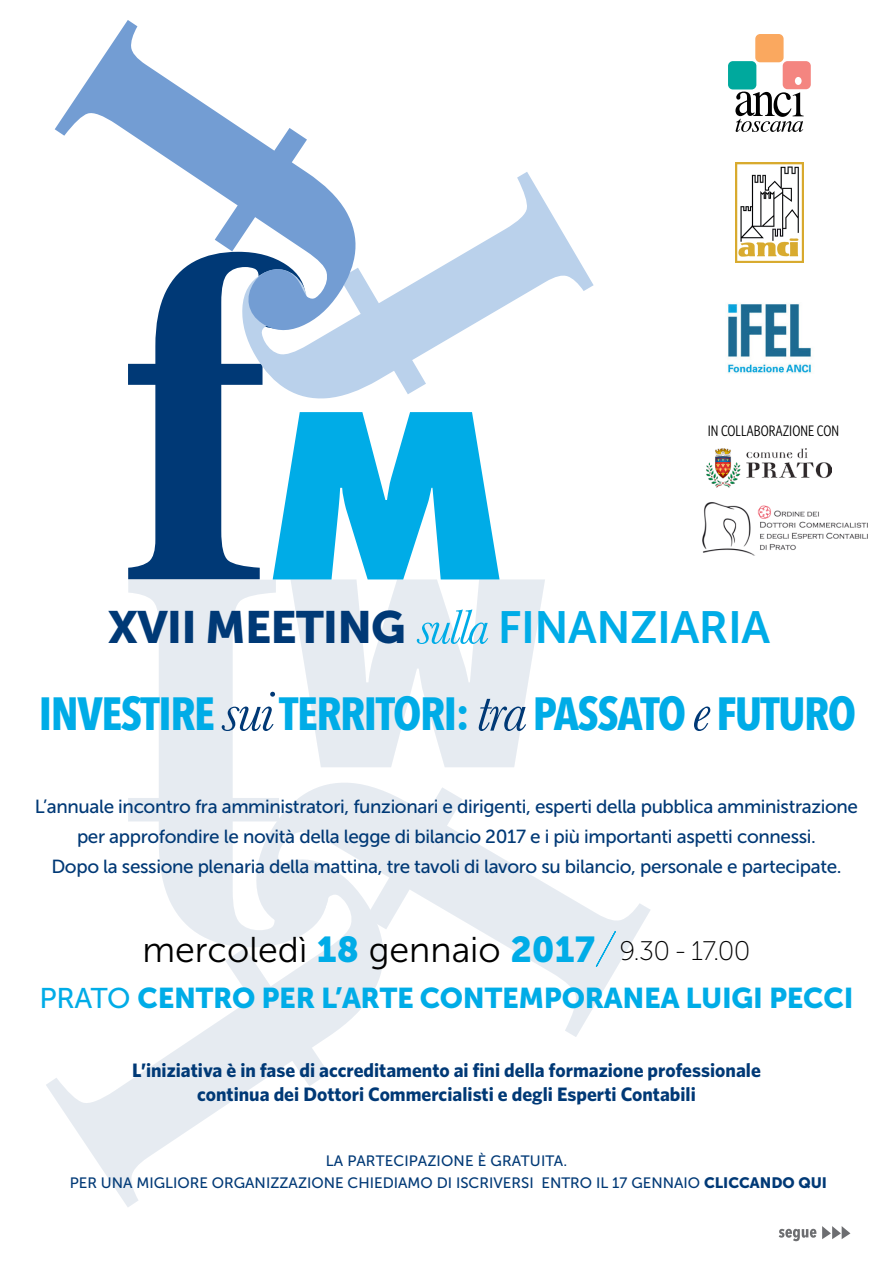
<style>
.page{position:relative;width:893px;height:1263px;background:#fff}
.page>*{position:absolute;margin:0;border:0;box-sizing:border-box;transform-origin:0 0}
.t1{font:700 46.5px "Avenir Next Condensed";letter-spacing:-.03em;color:#00ace7}
.t2{font:45px "Museo Sans 900";letter-spacing:-.02em;color:#003976}
.t3{font:35.7px "Museo Sans 300";color:#000}
.t4{font:28.5px "Museo Sans 900";letter-spacing:-.01em;color:#00ace7}
.t5{font:28.5px "Museo Sans 500";color:#00ace7}
.t6{font:700 19.5px/24px "Whitney HTF";color:#003976;text-align:center}
.t7{font:18.9px/30px "Museo Sans 500";letter-spacing:-.02em;color:#003976;text-align:center}
.t8{font:condensed 15.15px "Whitney HTF";color:#000}
.t9{font:15px/22.5px "Museo Sans 500";letter-spacing:.105em;color:#003976;text-align:center}
.s1{font-family:"Baskerville";font-style:italic;font-size:50.25px;color:#00ace7}
.s2{font-family:"Museo Sans 700";color:#00ace7}
.s3{font-family:"Baskerville";font-weight:400;font-style:italic;font-size:57.3px;color:#003976}
.s4{font-family:"Museo Sans 900";color:#00ace7}
.s5{font-family:"Museo Sans 100";font-size:26.85px}
.s6{font-family:"Museo Sans 900"}
</style>
<div class="page">
<svg style="left:128px;top:580px;width:148px;height:277px;fill:#e6ebf1"></svg>
<svg style="left:255px;top:780px;width:395px;height:257px"></svg>
<svg style="left:46px;top:857px;width:343px;height:350px"></svg>
<svg style="left:290px;top:579px;width:255px;height:188px;fill:#e6ebf1"></svg>
<svg style="left:128px;top:332px;width:145px;height:247px;fill:#003976"></svg>
<svg style="left:242px;top:172px;width:352px;height:228px"></svg>
<svg style="left:55px;top:20px;width:306px;height:312px"></svg>
<svg style="left:273px;top:412px;width:226px;height:167px"></svg>
<svg style="left:588px;top:846px;width:6px;height:7px"></svg>
<img style="left:727px;top:303px;width:84px;height:71px">
<img style="left:735px;top:162px;width:68px;height:101px">
<svg style="left:735px;top:81px;width:69px;height:51px"></svg>
<div style="left:755px;top:34px;width:29px;height:28px;background:#faa85f;border-radius:5px"></div>
<div style="left:728px;top:61px;width:28px;height:28px;background:#00a99d;border-radius:5px"></div>
<div style="left:783px;top:61px;width:28px;height:28px;background:#f48580;border-radius:5px"></div>
<div style="left:795px;top:77px;width:7px;height:8px;background:#fff;border-radius:50%"></div>
<img style="left:707px;top:448px;width:125px;height:39px">
<svg style="left:595px;top:930px;width:22px;height:38px"></svg>
<img style="left:702px;top:502px;width:165px;height:54px">
<svg style="left:822px;top:1226px;width:28px;height:13px"></svg>
<svg style="left:779px;top:1229px;width:37px;height:12px"></svg>
<p class="t8" style="left:708px;top:422px;width:118px">IN COLLABORAZIONE CON</p>
<h2 class="t2" style="left:108px;top:602px;width:664px">XVII MEETING <span class="s1">sulla</span> <span class="s2">FINANZIARIA</span></h2>
<h1 class="t1" style="left:39px;top:685px;width:819px">INVESTIRE <span class="s3">sui</span> TERRITORI: <span class="s3">tra</span> PASSATO <span class="s3">e</span> FUTURO</h1>
<p class="t7" style="left:35px;top:791px;width:825px">L’annuale incontro fra amministratori, funzionari e dirigenti, esperti della pubblica amministrazione per approfondire le novità della legge di bilancio 2017 e i più importanti aspetti connessi.<br>Dopo la sessione plenaria della mattina, tre tavoli di lavoro su bilancio, personale e partecipate.</p>
<h3 class="t3" style="left:142px;top:930px;width:610px">mercoledì <span class="s4">18</span> gennaio <span class="s4">2017</span> <span class="s5">9.30 - 17.00</span></h3>
<h3 class="t5" style="left:40px;top:983px;width:19px">PRATO</h3>
<h3 class="t4" style="left:137px;top:982px;width:20px">CENT</h3>
<h3 class="t4" style="left:213px;top:982px;width:249px">RO PER L’ARTE CONTEM</h3>
<h3 class="t4" style="left:544px;top:982px;width:306px">PORANEA LUIGI PECCI</h3>
<p class="t6" style="left:132px;top:1058px;width:630px">L’iniziativa è in fase di accreditamento ai fini della formazione professionale continua dei Dottori Commercialisti e degli Esperti Contabili</p>
<p class="t9" style="left:70px;top:1149px;width:756px">La partecipazione è gratuita.<br>Per una migliore organizzazione chiediamo di iscriversi entro il 17 gennaio <span class="s6">CLICCANDO QUI</span></p>
</div>
